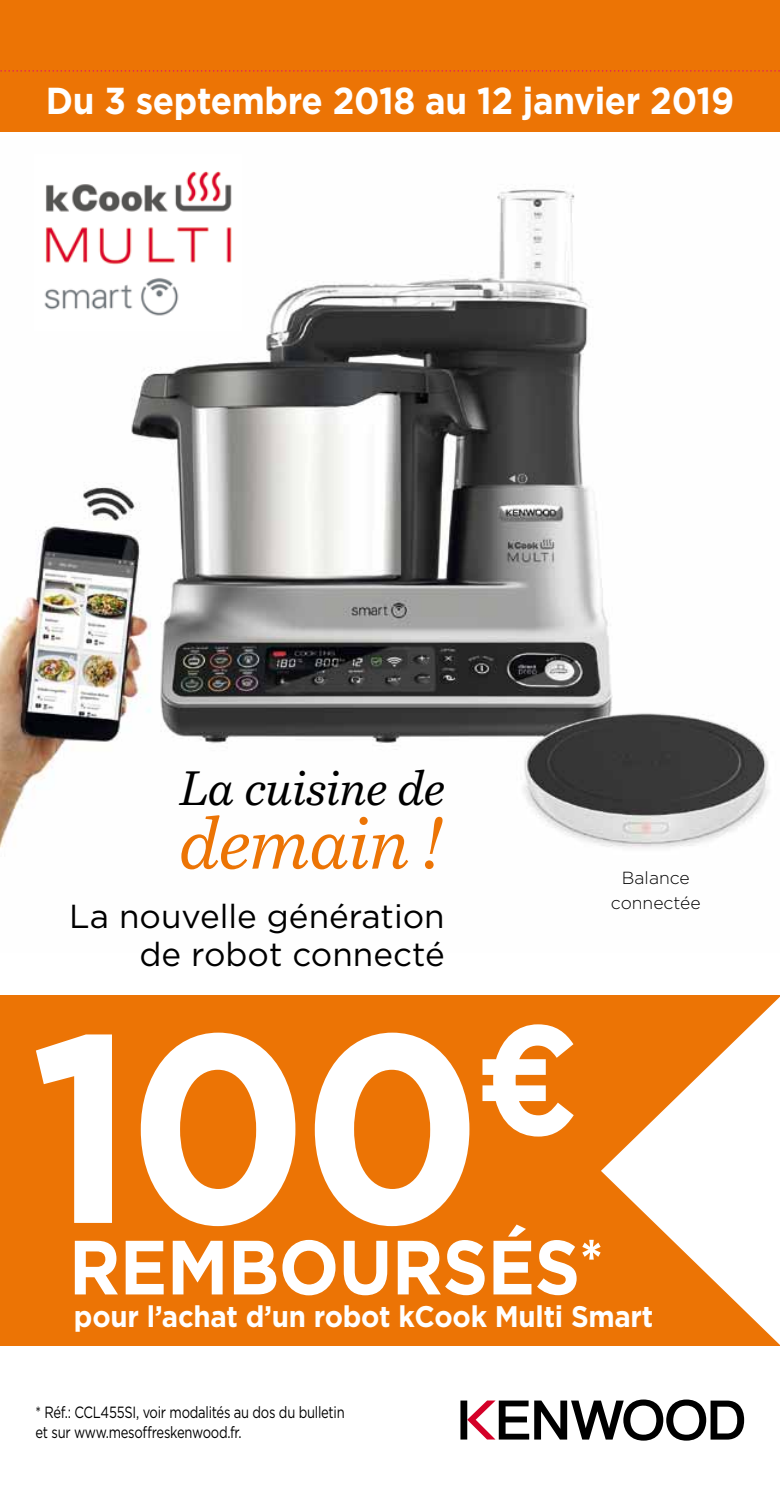
<style>
.page{position:relative;width:780px;height:1489px;background:#fff}
.page>*{position:absolute;margin:0;border:0;box-sizing:border-box;transform-origin:0 0}
.t1{font:700 267.25px "Gotham";color:#fff;scale:.93 1}
.t2{font:700 76.5px "Gotham";letter-spacing:-.01em;color:#fff;scale:.93 1}
.t3{font:italic 71.5px "Bressay Trial";letter-spacing:-.015em;color:#ec7405}
.t4{font:italic 47.5px "Bressay Trial";letter-spacing:-.015em;color:#000}
.t5{font:700 37.5px "Gotham";letter-spacing:-.01em;color:#fff;scale:.93 1}
.t6{font:33.25px/38px "Gotham";color:#000;text-align:right}
.t7{font:700 29.75px "Gotham";letter-spacing:-.01em;color:#fff;scale:.93 1}
.t8{font:300 17.5px/25px "Gotham";color:#000;text-align:center}
.t9{font:16.25px/20px "Gotham";letter-spacing:-.02em;color:#000;scale:.8 1}
</style>
<div class="page">
<img style="left:0;top:189px;width:769px;height:659px">
<div style="left:0;top:0;width:780px;height:131px;background:#ec7405"></div>
<svg style="left:0;top:70px;width:780px;height:1px"></svg>
<div style="left:460px;top:1400px;width:7px;height:39px;background:#000"></div>
<svg style="left:467px;top:1399px;width:277px;height:41px"></svg>
<div style="left:0;top:995px;width:780px;height:350px;background:#ec7405"></div>
<svg style="left:601px;top:997px;width:179px;height:347px;fill:#fff"></svg>
<img style="left:35px;top:171px;width:206px;height:159px">
<h3 class="t5" style="left:46px;top:76px;width:741px">Du 3 septembre 2018 au 12 janvier 2019</h3>
<h3 class="t4" style="left:179px;top:759px;width:267px">La cuisine de</h3>
<h3 class="t3" style="left:179px;top:799px;width:267px">demain!</h3>
<h3 class="t6" style="left:69px;top:896px;width:377px">La nouvelle génération de robot connecté</h3>
<p class="t8" style="left:611px;top:864px;width:91px">Balance connectée</p>
<h1 class="t1" style="left:30px;top:950px;width:592px">100<sup>€</sup></h1>
<h2 class="t2" style="left:69px;top:1216px;width:576px">REMBOURSÉS<sup>*</sup></h2>
<h3 class="t7" style="left:74px;top:1296px;width:624px">pour l’achat d’un robot kCook Multi Smart</h3>
<p class="t9" style="left:35px;top:1401px;width:388px">* Réf.: CCL455SI, voir modalités au dos du bulletin et sur www.mesoffreskenwood.fr.</p>
</div>
